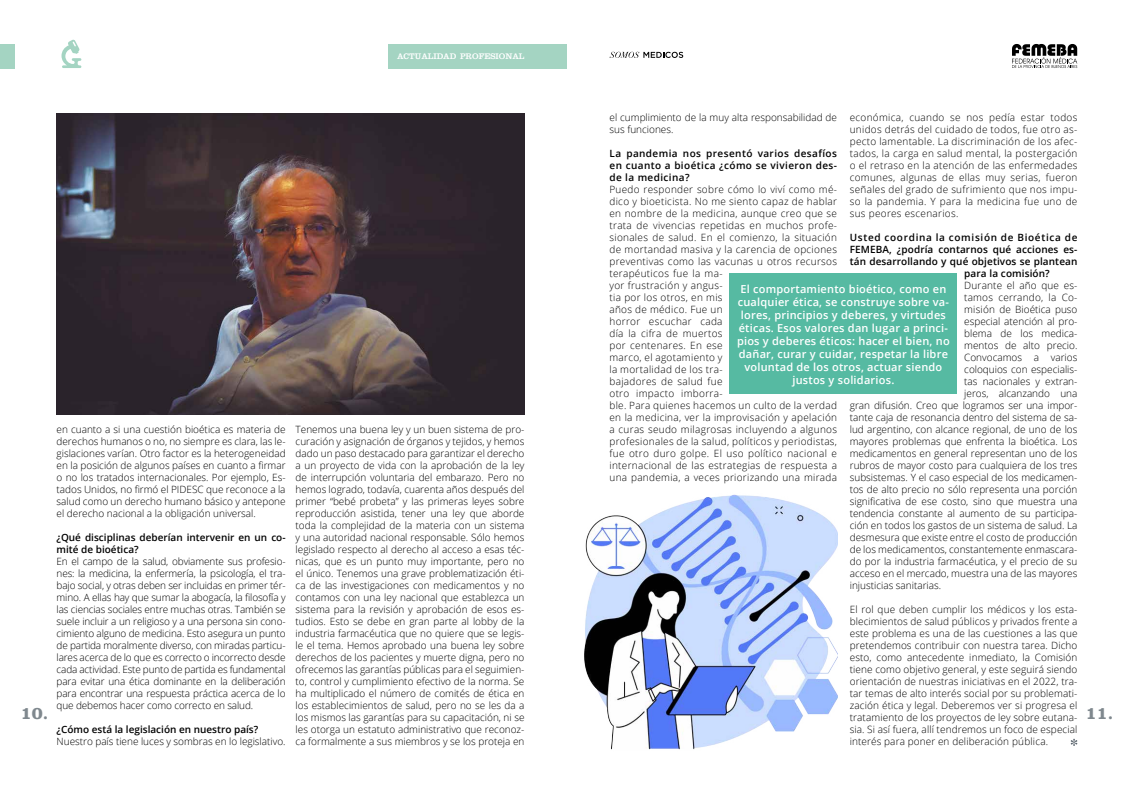
<style>
.page{position:relative;width:1134px;height:794px;background:#fff}
.page>*{position:absolute;margin:0;border:0;box-sizing:border-box;transform-origin:0 0}
.t1{font:700 18px "Clarendon LT Std";color:#7f888e}
.t2{font:600 11px/13px "Open Sans";letter-spacing:.02em;color:#fff;text-align:center}
.t3{font:300 10px/12px "Open Sans";color:#000;text-align:justify}
.t4{font:300 10px/12px "Open Sans";letter-spacing:.03em;color:#000}
.t5{font:600 10px/12px "Open Sans";letter-spacing:.01em;color:#000}
.t6{font:300 10px "Open Sans";letter-spacing:.02em;color:#000}
.t7{font:600 10px "Open Sans";letter-spacing:.07em;color:#000}
.t8{font:8.4px "Clarendon LT Std";color:#fff}
</style>
<div class="page">
<svg style="left:1012px;top:44px;width:65px;height:24px"></svg>
<svg style="left:609px;top:52px;width:74px;height:6px"></svg>
<div style="left:388px;top:44px;width:179px;height:24px;background:#a4d4c2"></div>
<div style="left:0;top:44px;width:14px;height:24px;background:#a4d4c2"></div>
<svg style="left:62px;top:39px;width:19px;height:29px"></svg>
<svg style="left:1071px;top:738px;width:6px;height:8px"></svg>
<div style="left:730px;top:273px;width:227px;height:121px;background:#56baa2"></div>
<img style="left:57px;top:113px;width:467px;height:301px">
<img style="left:584px;top:494px;width:253px;height:256px">
<p class="t8" style="left:397px;top:51px;width:129px">ACTUALIDAD PROFESIONAL</p>
<p class="t3" style="left:850px;top:111px;width:229px">económica, cuando se nos pedía estar todos unidos detrás del cuidado de todos, fue otro as&shy;pecto lamentable. La discriminación de los afec&shy;tados, la carga en salud mental, la postergación o el retraso en la atención de las enfermedades comunes, algunas de ellas muy serias, fueron señales del grado de sufrimiento que nos impu&shy;so la pandemia. Y para la medicina fue uno de sus peores escenarios.</p>
<p class="t7" style="left:850px;top:231px;width:229px">Usted coordina la comisión de Bioética de</p>
<p class="t5" style="left:850px;top:243px;width:229px">FEMEBA, ¿podría contarnos qué acciones es-</p>
<p class="t5" style="left:850px;top:255px;width:229px">tán desarrollando y qué objetivos se plantean</p>
<p class="t5" style="left:964px;top:267px;width:87px">para la comisión?</p>
<p class="t6" style="left:964px;top:279px;width:115px">Durante el año que es-</p>
<p class="t6" style="left:964px;top:291px;width:115px">tamos cerrando, la Co-</p>
<p class="t3" style="left:964px;top:303px;width:115px">misión de Bioética puso</p>
<p class="t3" style="left:964px;top:315px;width:115px">especial atención al pro-</p>
<p class="t3" style="left:964px;top:327px;width:115px">blema de los medica-</p>
<p class="t3" style="left:964px;top:339px;width:115px">mentos de alto precio.</p>
<p class="t3" style="left:964px;top:351px;width:115px">Convocamos a varios</p>
<p class="t3" style="left:964px;top:363px;width:115px">coloquios con especialis-</p>
<p class="t3" style="left:964px;top:375px;width:115px">tas nacionales y extran-</p>
<p class="t3" style="left:964px;top:387px;width:115px">jeros, alcanzando una</p>
<p class="t3" style="left:850px;top:399px;width:229px">gran difusión. Creo que logramos ser una impor-</p>
<p class="t3" style="left:850px;top:411px;width:229px">tante caja de resonancia dentro del sistema de sa-</p>
<p class="t3" style="left:850px;top:423px;width:229px">lud argentino, con alcance regional, de uno de los</p>
<p class="t3" style="left:850px;top:435px;width:229px">mayores problemas que enfrenta la bioética. Los</p>
<p class="t3" style="left:850px;top:447px;width:229px">medicamentos en general representan uno de los</p>
<p class="t3" style="left:850px;top:459px;width:229px">rubros de mayor costo para cualquiera de los tres</p>
<p class="t3" style="left:850px;top:471px;width:229px">subsistemas. Y el caso especial de los medicamen-</p>
<p class="t3" style="left:850px;top:483px;width:229px">tos de alto precio no sólo representa una porción</p>
<p class="t3" style="left:850px;top:495px;width:229px">significativa de ese costo, sino que muestra una</p>
<p class="t3" style="left:850px;top:507px;width:229px">tendencia constante al aumento de su participa-</p>
<p class="t3" style="left:850px;top:519px;width:229px">ción en todos los gastos de un sistema de salud. La</p>
<p class="t3" style="left:850px;top:531px;width:229px">desmesura que existe entre el costo de producción</p>
<p class="t3" style="left:850px;top:543px;width:229px">de los medicamentos, constantemente enmascara-</p>
<p class="t3" style="left:850px;top:555px;width:229px">do por la industria farmacéutica, y el precio de su</p>
<p class="t3" style="left:850px;top:567px;width:229px">acceso en el mercado, muestra una de las mayores</p>
<p class="t3" style="left:850px;top:579px;width:93px">injusticias sanitarias.</p>
<p class="t3" style="left:850px;top:603px;width:229px">El rol que deben cumplir los médicos y los esta&shy;blecimientos de salud públicos y privados frente a este problema es una de las cuestiones a las que pretendemos contribuir con nuestra tarea. Dicho esto, como antecedente inmediato, la Comisión tiene como objetivo general, y este seguirá siendo orientación de nuestras iniciativas en el 2022, tra&shy;tar temas de alto interés social por su problemati&shy;zación ética y legal. Deberemos ver si progresa el tratamiento de los proyectos de ley sobre eutana&shy;sia. Si así fuera, allí tendremos un foco de especial interés para poner en deliberación pública.</p>
<p class="t3" style="left:609px;top:111px;width:229px">el cumplimiento de la muy alta responsabilidad de sus funciones.</p>
<p class="t5" style="left:609px;top:147px;width:229px;text-align:justify">La pandemia nos presentó varios desafíos en cuanto a bioética ¿cómo se vivieron des&shy;de la medicina?</p>
<p class="t4" style="left:609px;top:183px;width:229px">Puedo responder sobre cómo lo viví como mé&shy;dico y bioeticista. No me siento capaz de hablar en nombre de la medicina, aunque creo que se trata de vivencias repetidas en muchos profe&shy;sionales de salud. En el comienzo, la situación de mortandad masiva y la carencia de opciones preventivas como las vacunas u otros recursos terapéuticos fue la ma-<br>yor frustración y angus-<br>tia por los otros, en mis<br>años de médico. Fue un<br>horror escuchar cada<br>día la cifra de muertos<br>por centenares. En ese<br>marco, el agotamiento y<br>la mortalidad de los tra-<br>bajadores de salud fue<br>otro impacto imborra-<br>ble. Para quienes hacemos un culto de la verdad en la medicina, ver la improvisación y apelación a curas seudo milagrosas incluyendo a algunos profesionales de la salud, políticos y periodistas, fue otro duro golpe. El uso político nacional e internacional de las estrategias de respuesta a una pandemia, a veces priorizando una mirada</p>
<p class="t2" style="left:737px;top:282px;width:214px">El comportamiento bioético, como en cualquier ética, se construye sobre va&shy;lores, principios y deberes, y virtudes éticas. Esos valores dan lugar a princi&shy;pios y deberes éticos: hacer el bien, no dañar, curar y cuidar, respetar la libre voluntad de los otros, actuar siendo justos y solidarios.</p>
<p class="t3" style="left:296px;top:423px;width:230px">Tenemos una buena ley y un buen sistema de pro&shy;curación y asignación de órganos y tejidos, y hemos dado un paso destacado para garantizar el derecho a un proyecto de vida con la aprobación de la ley de interrupción voluntaria del embarazo. Pero no hemos logrado, todavía, cuarenta años después del primer “bebé probeta” y las primeras leyes sobre reproducción asistida, tener una ley que aborde toda la complejidad de la materia con un sistema y una autoridad nacional responsable. Sólo hemos legislado respecto al derecho al acceso a esas téc&shy;nicas, que es un punto muy importante, pero no el único. Tenemos una grave problematización éti&shy;ca de las investigaciones con medicamentos y no contamos con una ley nacional que establezca un sistema para la revisión y aprobación de esos es&shy;tudios. Esto se debe en gran parte al lobby de la industria farmacéutica que no quiere que se legis&shy;le el tema. Hemos aprobado una buena ley sobre derechos de los pacientes y muerte digna, pero no ofrecemos las garantías públicas para el seguimien&shy;to, control y cumplimiento efectivo de la norma. Se ha multiplicado el número de comités de ética en los establecimientos de salud, pero no se les da a los mismos las garantías para su capacitación, ni se les otorga un estatuto administrativo que reconoz&shy;ca formalmente a sus miembros y se los proteja en</p>
<p class="t3" style="left:57px;top:423px;width:231px">en cuanto a si una cuestión bioética es materia de derechos humanos o no, no siempre es clara, las le&shy;gislaciones varían. Otro factor es la heterogeneidad en la posición de algunos países en cuanto a firmar o no los tratados internacionales. Por ejemplo, Es&shy;tados Unidos, no firmó el PIDESC que reconoce a la salud como un derecho humano básico y antepone el derecho nacional a la obligación universal.</p>
<p class="t5" style="left:57px;top:531px;width:231px">¿Qué disciplinas deberían intervenir en un co&shy;mité de bioética?</p>
<p class="t3" style="left:57px;top:555px;width:231px">En el campo de la salud, obviamente sus profesio&shy;nes: la medicina, la enfermería, la psicología, el tra&shy;bajo social, y otras deben ser incluidas en primer tér&shy;mino. A ellas hay que sumar la abogacía, la filosofía y las ciencias sociales entre muchas otras. También se suele incluir a un religioso y a una persona sin cono&shy;cimiento alguno de medicina. Esto asegura un punto de partida moralmente diverso, con miradas particu&shy;lares acerca de lo que es correcto o incorrecto desde cada actividad. Este punto de partida es fundamental para evitar una ética dominante en la deliberación para encontrar una respuesta práctica acerca de lo que debemos hacer como correcto en salud.</p>
<p class="t5" style="left:57px;top:723px;width:203px">¿Cómo está la legislación en nuestro país?</p>
<p class="t3" style="left:57px;top:735px;width:231px">Nuestro país tiene luces y sombras en lo legislativo.</p>
<h1 class="t1" style="left:21px;top:702px;width:29px">10.</h1>
<h1 class="t1" style="left:1086px;top:702px;width:29px">11.</h1>
</div>
